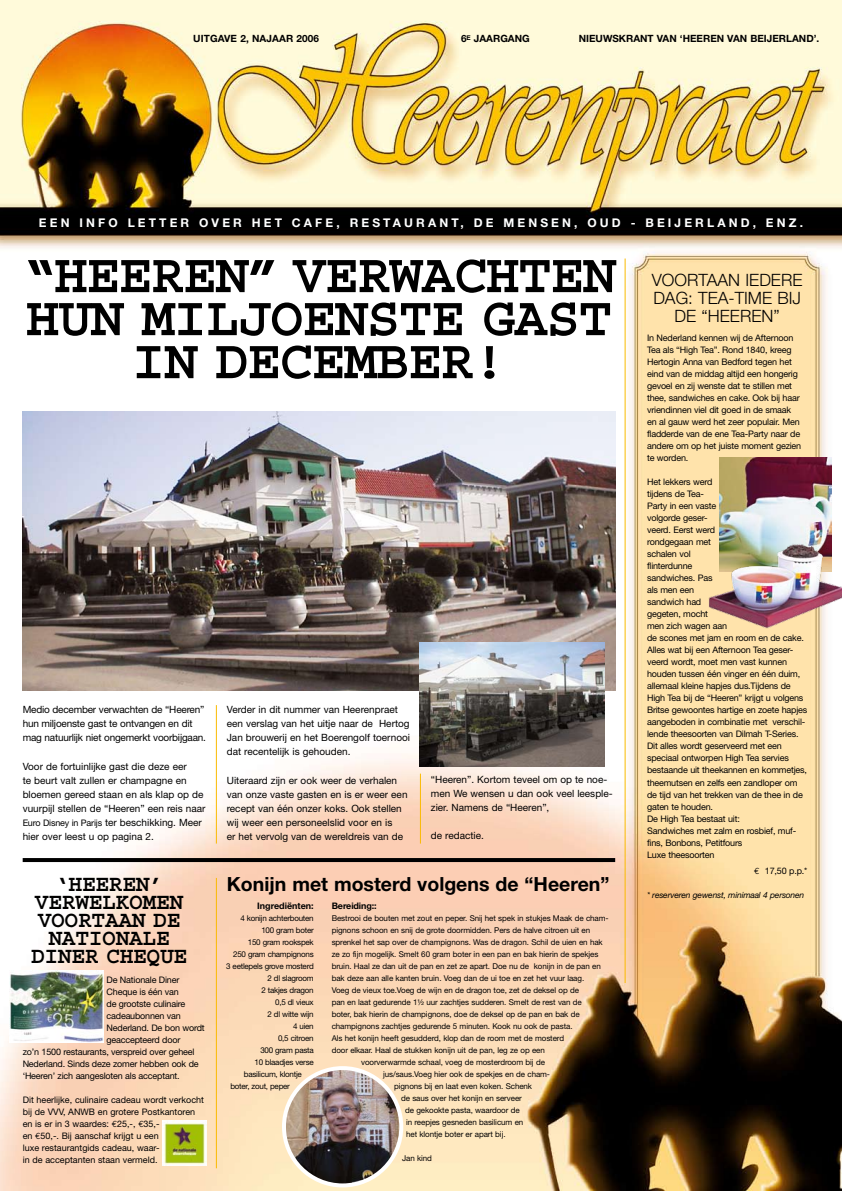
<style>
.page{position:relative;width:842px;height:1191px;background:#fff}
.page>*{position:absolute;margin:0;border:0;box-sizing:border-box;transform-origin:0 0}
.t1{font:700 56px/43px "Courier";letter-spacing:-.025em;color:#000;text-align:center}
.t2{font:700 23px/18px "Courier";letter-spacing:-.015em;color:#000;text-align:center}
.t3{font:700 19.5px "Helvetica Neue";color:#000}
.t4{font:300 17px/18px "Helvetica Neue";color:#000;text-align:center}
.t5{font:700 12px "Helvetica Neue";letter-spacing:.26em;color:#fff}
.t6{font:10px/14px "Helvetica Neue";color:#000}
.t7{font:10px/14px "Helvetica Neue";letter-spacing:-.02em;color:#000}
.t8{font:700 10px "Helvetica Neue";color:#000}
.t9{font:9px/12px "Helvetica Neue";letter-spacing:-.02em;color:#000}
.t10{font:9px/12px "Helvetica Neue";color:#000}
.t11{font:700 9px "Helvetica Neue";color:#000}
.t12{font:italic 8.5px "Helvetica Neue";letter-spacing:-.02em;color:#000}
.t13{font:8px "Helvetica Neue";letter-spacing:-.01em;color:#000}
.t14{font:8px "Helvetica Neue";letter-spacing:-.03em;color:#000}
.s1{font-size:9px}
.s2{font-family:"Euro Mono"}
</style>
<div class="page">
<img style="left:0;top:0;width:842px;height:1191px">
<hr style="left:625px;top:258px;width:1px;height:725px;background:#faba00">
<hr style="left:23px;top:858px;width:592px;height:4px;background:#000">
<hr style="left:216px;top:705px;width:1px;height:138px;background:#faba00">
<hr style="left:420px;top:773px;width:1px;height:70px;background:#faba00">
<img style="left:23px;top:411px;width:592px;height:279px">
<img style="left:420px;top:642px;width:185px;height:124px">
<img style="left:719px;top:457px;width:113px;height:84px">
<img style="left:707px;top:541px;width:135px;height:90px">
<img style="left:9px;top:971px;width:95px;height:71px">
<hr style="left:216px;top:878px;width:1px;height:290px;background:#faba00">
<img style="left:284px;top:1068px;width:117px;height:116px;border-radius:50%">
<div style="left:282px;top:1066px;width:121px;height:121px;border:4px solid #fff;border-radius:50%"></div>
<img style="left:163px;top:1120px;width:44px;height:45px">
<p class="t8" style="left:193px;top:32px;width:127px">UI TGAVE 2, NAJAAR 2006</p>
<p class="t8" style="left:461px;top:32px;width:21px">6<sup>E</sup> JAAR</p>
<p class="t8" style="left:500px;top:32px;width:31px">GANG</p>
<p class="t8" style="left:579px;top:32px;width:112px">NIEUWSKRANT VAN ‘HEE</p>
<p class="t8" style="left:703px;top:32px;width:118px">REN VAN BEIJERLAND’.</p>
<h3 class="t5" style="left:39px;top:216px;width:766px">EEN INFO LETTER OVER HET CAFE, RESTAURANT, DE MENSEN, OUD - BEIJERLAND, ENZ.</h3>
<h1 class="t1" style="left:22px;top:255px;width:596px">“Heeren” verwachten hun miljoenste gast in december!</h1>
<p class="t7" style="left:23px;top:703px;width:185px">Medio december verwachten de “Heeren” hun miljoenste gast te ontvangen en dit mag natuurlijk niet ongemerkt voorbijgaan.</p>
<p class="t6" style="left:23px;top:759px;width:184px">Voor de fortuinlijke gast die deze eer<br>te beurt valt zullen er champagne en bloemen gereed staan en als klap op de vuurpijl stellen de “Heeren” een reis naar <span class="s1">Euro Disney in Parijs</span> ter beschikking. Meer hier over leest u op pagina 2.</p>
<h2 class="t2" style="left:31px;top:875px;width:158px">‘Heeren’ verwelkomen voortaan de<br>Nationale<br>Diner Cheque</h2>
<p class="t9" style="left:107px;top:973px;width:74px">De Nationale Diner</p>
<p class="t9" style="left:107px;top:985px;width:74px">Cheque is één van</p>
<p class="t9" style="left:107px;top:997px;width:80px">de grootste culinaire</p>
<p class="t9" style="left:107px;top:1009px;width:76px">cadeaubonnen van</p>
<p class="t9" style="left:107px;top:1021px;width:100px">Nederland. De bon wordt</p>
<p class="t9" style="left:107px;top:1033px;width:75px">geaccepteerd door</p>
<p class="t9" style="left:23px;top:1045px;width:173px">zo’n 1500 restaurants, verspreid over geheel</p>
<p class="t9" style="left:23px;top:1057px;width:178px">Nederland. Sinds deze zomer hebben ook de</p>
<p class="t9" style="left:23px;top:1069px;width:159px">‘Heeren’ zich aangesloten als acceptant.</p>
<p class="t10" style="left:23px;top:1093px;width:183px">Dit heerlijke, culinaire cadeau wordt verkocht bij de VVV, ANWB en grotere Postkantoren en is er in 3 waardes: <span class="s2">€</span>25,-, <span class="s2">€</span>35,-<br>en <span class="s2">€</span>50,-. Bij aanschaf krijgt u een<br>luxe restaurantgids cadeau, waar-<br>in de acceptanten staan vermeld.</p>
<p class="t6" style="left:227px;top:703px;width:185px">Verder in dit nummer van Heerenpraet een verslag van het uitje naar de Hertog Jan brouwerij en het Boerengolf toernooi dat recentelijk is gehouden.</p>
<p class="t6" style="left:227px;top:773px;width:182px">Uiteraard zijn er ook weer de verhalen van onze vaste gasten en is er weer een recept van één onzer koks. Ook stellen wij weer een personeelslid voor en is<br>er het vervolg van de wereldreis van de</p>
<h3 class="t3" style="left:227px;top:872px;width:384px">KONIJN MET MOSTERD VOLGENS DE “HEEREN”</h3>
<p class="t6" style="left:431px;top:772px;width:183px">“Heeren”. Kortom teveel om op te noe&shy;men We wensen u dan ook veel leesple&shy;zier. Namens de “Heeren”,</p>
<p class="t6" style="left:431px;top:828px;width:55px">de redactie.</p>
<p class="t11" style="left:257px;top:900px;width:58px">INGREDIËNTEN:</p>
<p class="t14" style="left:240px;top:913px;width:75px">4 konijn achterbouten</p>
<p class="t14" style="left:261px;top:925px;width:54px">100 gram boter</p>
<p class="t14" style="left:248px;top:937px;width:67px">150 gram rookspek</p>
<p class="t14" style="left:233px;top:949px;width:82px">250 gram champignons</p>
<p class="t14" style="left:226px;top:961px;width:89px">3 eetlepels grove mosterd</p>
<p class="t14" style="left:268px;top:973px;width:48px">2 dl slagroom</p>
<p class="t14" style="left:261px;top:985px;width:54px">2 takjes dragon</p>
<p class="t13" style="left:275px;top:997px;width:40px">0,5 dl vieux</p>
<p class="t14" style="left:268px;top:1009px;width:48px">2 dl witte wijn</p>
<p class="t13" style="left:293px;top:1021px;width:22px">4 uien</p>
<p class="t14" style="left:278px;top:1033px;width:37px">0,5 citroen</p>
<p class="t14" style="left:260px;top:1045px;width:55px">300 gram pasta</p>
<p class="t14" style="left:255px;top:1057px;width:61px">10 blaadjes verse</p>
<p class="t14" style="left:244px;top:1069px;width:60px">basilicum, klontje</p>
<p class="t14" style="left:230px;top:1081px;width:61px">boter, zout, peper</p>
<p class="t11" style="left:332px;top:900px;width:47px">BEREIDING::</p>
<p class="t13" style="left:332px;top:913px;width:278px">Bestrooi de bouten met zout en peper. Snij het spek in stukjes Maak de cham-</p>
<p class="t13" style="left:332px;top:925px;width:260px">pignons schoon en snij de grote doormidden. Pers de halve citroen uit en</p>
<p class="t13" style="left:332px;top:937px;width:273px">sprenkel het sap over de champignons. Was de dragon. Schil de uien en hak</p>
<p class="t13" style="left:332px;top:949px;width:268px">ze zo fijn mogelijk. Smelt 60 gram boter in een pan en bak hierin de spekjes</p>
<p class="t13" style="left:332px;top:961px;width:271px">bruin. Haal ze dan uit de pan en zet ze apart. Doe nu de konijn in de pan en</p>
<p class="t13" style="left:332px;top:973px;width:254px">bak deze aan alle kanten bruin. Voeg dan de ui toe en zet het vuur laag.</p>
<p class="t13" style="left:332px;top:985px;width:249px">Voeg de vieux toe.Voeg de wijn en de dragon toe, zet de deksel op de</p>
<p class="t13" style="left:332px;top:997px;width:252px">pan en laat gedurende 1½ uur zachtjes sudderen. Smelt de rest van de</p>
<p class="t13" style="left:332px;top:1009px;width:249px">boter, bak hierin de champignons, doe de deksel op de pan en bak de</p>
<p class="t13" style="left:332px;top:1021px;width:242px">champignons zachtjes gedurende 5 minuten. Kook nu ook de pasta.</p>
<p class="t13" style="left:332px;top:1033px;width:234px">Als het konijn heeft gesudderd, klop dan de room met de mosterd</p>
<p class="t13" style="left:332px;top:1045px;width:215px">door elkaar. Haal de stukken konijn uit de pan, leg ze op een</p>
<p class="t13" style="left:361px;top:1057px;width:185px">voorverwarmde schaal, voeg de mosterdroom bij de</p>
<p class="t13" style="left:383px;top:1069px;width:168px">jus/saus.Voeg hier ook de spekjes en de cham-</p>
<p class="t13" style="left:394px;top:1081px;width:139px">pignons bij en laat even koken. Schenk</p>
<p class="t13" style="left:401px;top:1093px;width:122px">de saus over het konijn en serveer</p>
<p class="t13" style="left:405px;top:1105px;width:116px">de gekookte pasta, waardoor de</p>
<p class="t13" style="left:406px;top:1117px;width:119px">in reepjes gesneden basilicum en</p>
<p class="t13" style="left:406px;top:1129px;width:101px">het klontje boter er apart bij.</p>
<p class="t13" style="left:402px;top:1153px;width:31px">Jan kind</p>
<h3 class="t4" style="left:652px;top:271px;width:152px">VOORTAAN IEDERE<br>DAG: TEA-TIME BIJ<br>DE “HEEREN”</h3>
<p class="t9" style="left:647px;top:332px;width:156px">In Nederland kennen wij de Afternoon Tea als “High Tea”. Rond 1840, kreeg Hertogin Anna van Bedford tegen het eind van de middag altijd een hongerig gevoel en zij wenste dat te stillen met thee, sandwiches en cake. Ook bij haar vriendinnen viel dit goed in de smaak en al gauw werd het zeer populair. Men fladderde van de ene Tea-Party naar de andere om op het juiste moment gezien te worden.</p>
<p class="t9" style="left:647px;top:476px;width:162px">Het lekkers werd<br>tijdens de Tea-<br>Party in een vaste<br>volgorde geser-<br>veerd. Eerst werd<br>rondgegaan met<br>schalen vol<br>flinterdunne<br>sandwiches. Pas<br>als men een<br>sandwich had<br>gegeten, mocht<br>men zich wagen aan<br>de scones met jam en room en de cake.<br>Alles wat bij een Afternoon Tea geser&shy;veerd wordt, moet men vast kunnen houden tussen één vinger en één duim, allemaal kleine hapjes dus.Tijdens de<br>High Tea bij de “Heeren” krijgt u volgens<br>Britse gewoontes hartige en zoete hapjes aangeboden in combinatie met verschil&shy;lende theesoorten van Dilmah T-Series.<br>Dit alles wordt geserveerd met een speciaal ontworpen High Tea servies bestaande uit theekannen en kommetjes, theemutsen en zelfs een zandloper om de tijd van het trekken van de thee in de gaten te houden.<br>De High Tea bestaat uit:<br>Sandwiches met zalm en rosbief, muf&shy;fins, Bonbons, Petitfours<br>Luxe theesoorten</p>
<p class="t9" style="left:754px;top:864px;width:55px"><span class="s2">€</span> 17,50 p.p.*</p>
<p class="t12" style="left:647px;top:889px;width:159px">* reserveren gewenst, minimaal 4 personen</p>
</div>
